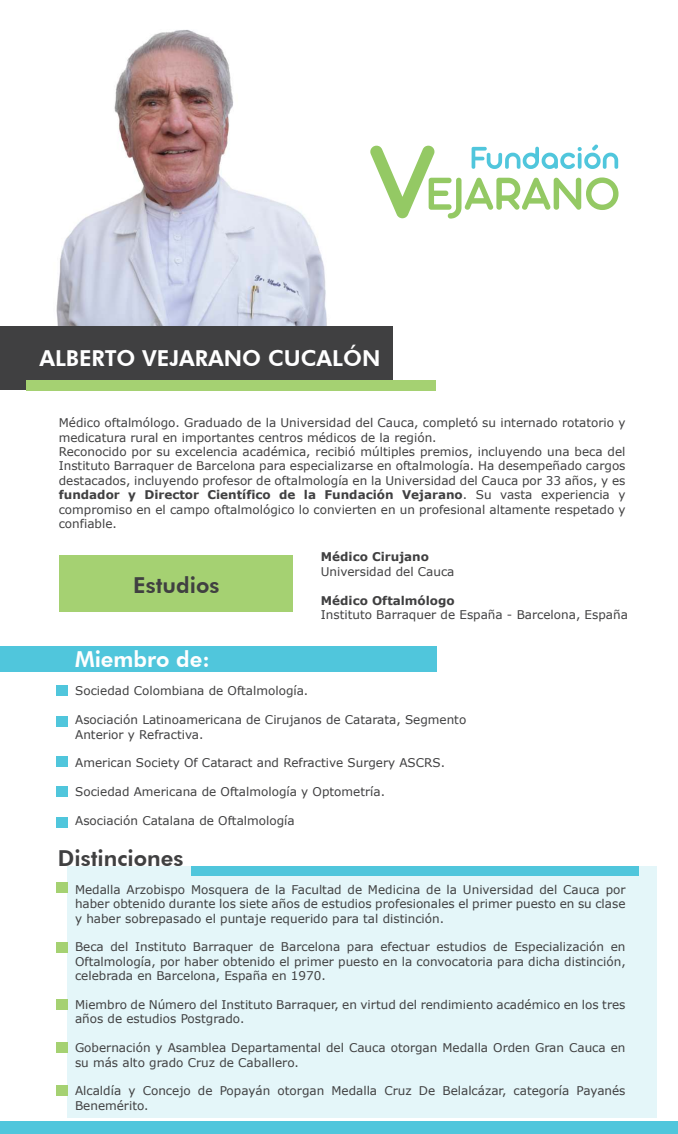
<style>
.page{position:relative;width:678px;height:1134px;background:#fff}
.page>*{position:absolute;margin:0;border:0;box-sizing:border-box;transform-origin:0 0}
.t1{font:800 22px "Futura BT";color:#fff}
.t2{font:800 22px "Futura BT";color:#404041}
.t3{font:12px/14.4px "Verdana";color:#404041}
.t4{font:700 12px "Verdana";color:#404041}
.s1{font-weight:700}
</style>
<div class="page">
<div style="left:0;top:646px;width:436px;height:25px;background:#50c6dc"></div>
<img style="left:56px;top:30px;width:271px;height:296px">
<div style="left:67px;top:866px;width:590px;height:251px;background:#e4f6f9"></div>
<div style="left:0;top:326px;width:392px;height:64px;background:#404041"></div>
<div style="left:26px;top:381px;width:410px;height:10px;background:#a5d172"></div>
<svg style="left:370px;top:145px;width:248px;height:74px"></svg>
<div style="left:59px;top:555px;width:233px;height:57px;background:#a5d172"></div>
<div style="left:56px;top:999px;width:11px;height:11px;background:#a5d172"></div>
<div style="left:56px;top:942px;width:11px;height:11px;background:#a5d172"></div>
<div style="left:56px;top:1042px;width:11px;height:11px;background:#a5d172"></div>
<div style="left:56px;top:882px;width:11px;height:11px;background:#a5d172"></div>
<div style="left:56px;top:685px;width:11px;height:11px;background:#50c6dc"></div>
<div style="left:56px;top:786px;width:11px;height:11px;background:#50c6dc"></div>
<div style="left:56px;top:817px;width:11px;height:11px;background:#50c6dc"></div>
<div style="left:56px;top:756px;width:11px;height:11px;background:#50c6dc"></div>
<div style="left:56px;top:716px;width:11px;height:11px;background:#50c6dc"></div>
<div style="left:56px;top:1085px;width:11px;height:11px;background:#a5d172"></div>
<div style="left:0;top:1121px;width:678px;height:13px;background:#50c6dc"></div>
<div style="left:191px;top:866px;width:447px;height:9px;background:#50c6dc"></div>
<h1 class="t1" style="left:39px;top:349px;width:343px">ALBERTO VEJARANO CUCALÓN</h1>
<p class="t3" style="left:59px;top:416px;width:568px">Médico oftalmólogo. Graduado de la Universidad del Cauca, completó su internado rotatorio y medicatura rural en importantes centros médicos de la región.<br>Reconocido por su excelencia académica, recibió múltiples premios, incluyendo una beca del Instituto Barraquer de Barcelona para especializarse en oftalmología. Ha desempeñado cargos destacados, incluyendo profesor de oftalmología en la Universidad del Cauca por 33 años, y es <span class="s1">fundador y Director Científico de la Fundación Vejarano</span>. Su vasta experiencia y compromiso en el campo oftalmológico lo convierten en un profesional altamente respetado y confiable.</p>
<h1 class="t2" style="left:133px;top:577px;width:88px">Estudios</h1>
<p class="t4" style="left:321px;top:552px;width:110px">Médico Cirujano</p>
<p class="t3" style="left:321px;top:565px;width:135px">Universidad del Cauca</p>
<p class="t4" style="left:321px;top:595px;width:136px">Médico Oftalmólogo</p>
<p class="t3" style="left:321px;top:608px;width:309px">Instituto Barraquer de España - Barcelona, España</p>
<h1 class="t1" style="left:75px;top:650px;width:136px">Miembro de:</h1>
<p class="t3" style="left:75px;top:685px;width:235px">Sociedad Colombiana de Oftalmología.</p>
<p class="t3" style="left:75px;top:713px;width:393px">Asociación Latinoamericana de Cirujanos de Catarata, Segmento<br>Anterior y Refractiva.</p>
<p class="t3" style="left:75px;top:757px;width:371px">American Society Of Cataract and Refractive Surgery ASCRS.</p>
<p class="t3" style="left:75px;top:785px;width:311px">Sociedad Americana de Oftalmología y Optometría.</p>
<p class="t3" style="left:75px;top:814px;width:221px">Asociación Catalana de Oftalmología</p>
<h1 class="t2" style="left:58px;top:849px;width:127px">Distinciones</h1>
<p class="t3" style="left:75px;top:883px;width:552px;text-align:justify">Medalla Arzobispo Mosquera de la Facultad de Medicina de la Universidad del Cauca por haber obtenido durante los siete años de estudios profesionales el primer puesto en su clase y haber sobrepasado el puntaje requerido para tal distinción.</p>
<p class="t3" style="left:75px;top:940px;width:552px;text-align:justify">Beca del Instituto Barraquer de Barcelona para efectuar estudios de Especialización en Oftalmología, por haber obtenido el primer puesto en la convocatoria para dicha distinción, celebrada en Barcelona, España en 1970.</p>
<p class="t3" style="left:75px;top:998px;width:552px">Miembro de Número del Instituto Barraquer, en virtud del rendimiento académico en los tres años de estudios Postgrado.</p>
<p class="t3" style="left:75px;top:1041px;width:552px">Gobernación y Asamblea Departamental del Cauca otorgan Medalla Orden Gran Cauca en su más alto grado Cruz de Caballero.</p>
<p class="t3" style="left:75px;top:1084px;width:552px">Alcaldía y Concejo de Popayán otorgan Medalla Cruz De Belalcázar, categoría Payanés<br>Benemérito.</p>
</div>
